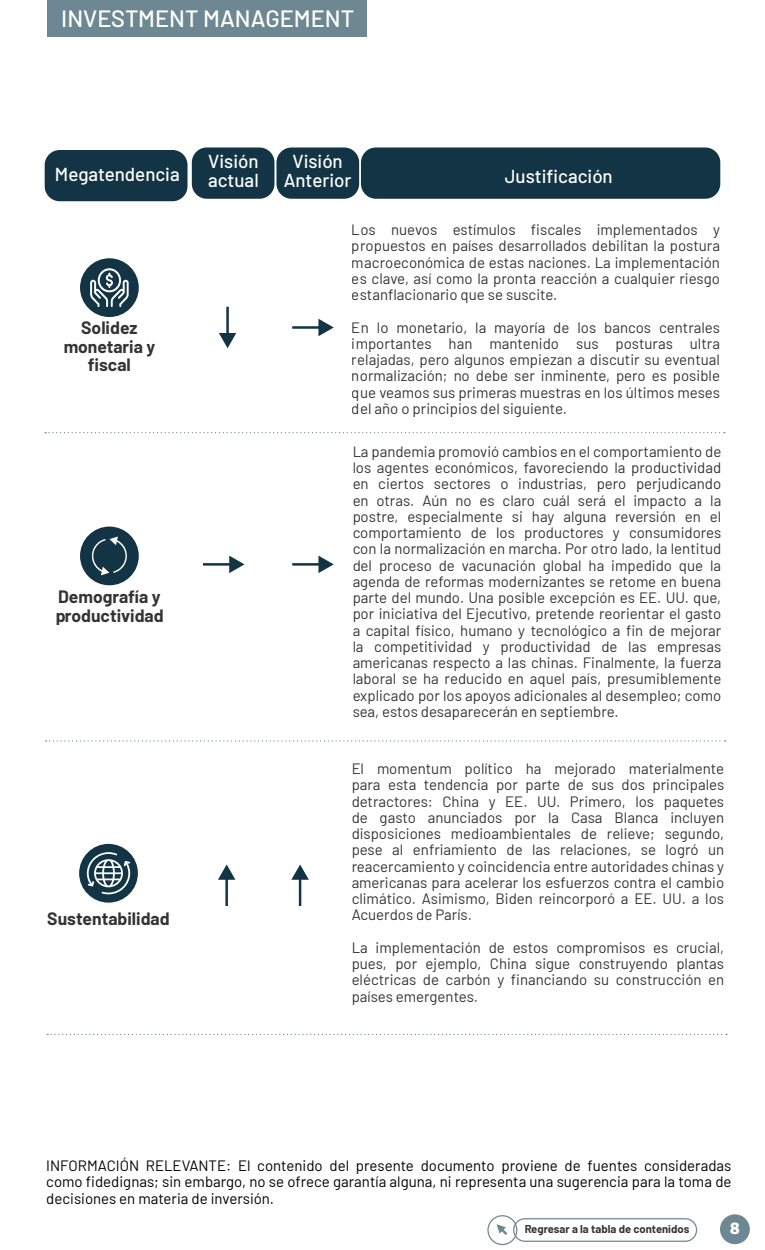
<style>
.page{position:relative;width:765px;height:1250px;background:#fff}
.page>*{position:absolute;margin:0;border:0;box-sizing:border-box;transform-origin:0 0}
.t1{font:500 23.62px "Barlow";color:#fff}
.t2{font:500 18.75px/18.8px "Barlow";color:#fff}
.t3{font:700 17.5px/18.8px "Barlow";color:#000;text-align:center}
.t4{font:800 17.5px "FS Joey";color:#fff}
.TEXTO{font:15px/16.2px "Barlow";color:#000;text-align:justify}
.t5{font:700 11.25px "Barlow";color:#000}
</style>
<div class="page">
<div style="left:45px;top:150px;width:143px;height:51px;background:#133445;border-radius:15px"></div>
<div style="left:192px;top:148px;width:82px;height:51px;background:#133445;border-radius:15px"></div>
<div style="left:361px;top:148px;width:359px;height:51px;background:#133445;border-radius:15px"></div>
<div style="left:277px;top:148px;width:82px;height:51px;background:#133445;border-radius:15px"></div>
<div style="left:79px;top:844px;width:59px;height:59px;background:#133445;border-radius:50%"></div>
<svg style="left:87px;top:852px;width:43px;height:42px"></svg>
<svg style="left:46px;top:740px;width:679px;height:2px"></svg>
<svg style="left:47px;top:1034px;width:680px;height:1px"></svg>
<div style="left:80px;top:258px;width:59px;height:59px;background:#133445;border-radius:50%"></div>
<svg style="left:90px;top:268px;width:39px;height:39px"></svg>
<svg style="left:45px;top:432px;width:680px;height:1px"></svg>
<div style="left:80px;top:527px;width:59px;height:58px;background:#133445;border-radius:50%"></div>
<svg style="left:92px;top:537px;width:35px;height:38px"></svg>
<hr style="left:226px;top:307px;width:3px;height:30px;background:#133445">
<svg style="left:219px;top:333px;width:17px;height:15px"></svg>
<hr style="left:225px;top:876px;width:3px;height:30px;background:#133445">
<svg style="left:218px;top:864px;width:17px;height:16px"></svg>
<hr style="left:299px;top:876px;width:2px;height:30px;background:#133445">
<svg style="left:291px;top:864px;width:18px;height:16px"></svg>
<hr style="left:292px;top:326px;width:30px;height:3px;background:#133445">
<svg style="left:318px;top:319px;width:16px;height:17px"></svg>
<hr style="left:292px;top:563px;width:30px;height:3px;background:#133445">
<svg style="left:318px;top:556px;width:16px;height:17px"></svg>
<hr style="left:203px;top:563px;width:30px;height:3px;background:#133445">
<svg style="left:229px;top:556px;width:16px;height:17px"></svg>
<div style="left:720px;top:1214px;width:30px;height:30px;background:#6e8893;border-radius:50%"></div>
<svg style="left:496px;top:1224px;width:12px;height:11px"></svg>
<div style="left:487px;top:1215px;width:30px;height:30px;border:1px solid #6f8795;border-radius:50%"></div>
<div style="left:48px;top:0;width:320px;height:37px;background:#6e8893"></div>
<div style="left:513px;top:1218px;width:184px;height:24px;border:1px solid #6f8795;border-radius:11px"></div>
<h1 class="t1" style="left:61px;top:1px;width:294px">INVESTMENT MANAGEMENT</h1>
<p class="t2" style="left:208px;top:151px;width:52px">Visión actual</p>
<p class="t2" style="left:292px;top:151px;width:52px">Visión</p>
<p class="t2" style="left:55px;top:164px;width:126px">Megatendencia</p>
<p class="t2" style="left:284px;top:169px;width:69px">Anterior</p>
<p class="t2" style="left:505px;top:165px;width:109px">Justificación</p>
<p class="t3" style="left:64px;top:317px;width:93px">Solidez monetaria y fiscal</p>
<p class="t3" style="left:55px;top:586px;width:110px;text-align:left">Demografía y productividad</p>
<p class="t3" style="left:47px;top:908px;width:124px">Sustentabilidad</p>
<p class="TEXTO" style="left:352px;top:220px;width:370px">Los nuevos estímulos fiscales implementados y propuestos en países desarrollados debilitan la postura macroeconómica de estas naciones. La implementación es clave, así como la pronta reacción a cualquier riesgo estanflacionario que se suscite.</p>
<p class="TEXTO" style="left:352px;top:318px;width:370px">En lo monetario, la mayoría de los bancos centrales importantes han mantenido sus posturas ultra relajadas, pero algunos empiezan a discutir su eventual normalización; no debe ser inminente, pero es posible que veamos sus primeras muestras en los últimos meses del año o principios del siguiente.</p>
<p class="TEXTO" style="left:352px;top:442px;width:370px">La pandemia promovió cambios en el comportamiento de los agentes económicos, favoreciendo la productividad en ciertos sectores o industrias, pero perjudicando en otras. Aún no es claro cuál será el impacto a la postre, especialmente si hay alguna reversión en el comportamiento de los productores y consumidores con la normalización en marcha. Por otro lado, la lentitud del proceso de vacunación global ha impedido que la agenda de reformas modernizantes se retome en buena parte del mundo. Una posible excepción es EE. UU. que, por iniciativa del Ejecutivo, pretende reorientar el gasto a capital físico, humano y tecnológico a fin de mejorar la competitividad y productividad de las empresas americanas respecto a las chinas. Finalmente, la fuerza laboral se ha reducido en aquel país, presumiblemente explicado por los apoyos adicionales al desempleo; como sea, estos desaparecerán en septiembre.</p>
<p class="TEXTO" style="left:352px;top:759px;width:374px">El momentum político ha mejorado materialmente para esta tendencia por parte de sus dos principales detractores: China y EE. UU. Primero, los paquetes de gasto anunciados por la Casa Blanca incluyen disposiciones medioambientales de relieve; segundo, pese al enfriamiento de las relaciones, se logró un reacercamiento y coincidencia entre autoridades chinas y americanas para acelerar los esfuerzos contra el cambio climático. Asimismo, Biden reincorporó a EE. UU. a los Acuerdos de París.</p>
<p class="TEXTO" style="left:352px;top:938px;width:374px">La implementación de estos compromisos es crucial, pues, por ejemplo, China sigue construyendo plantas eléctricas de carbón y financiando su construcción en países emergentes.</p>
<p class="TEXTO" style="left:46px;top:1156px;width:687px">INFORMACIÓN RELEVANTE: El contenido del presente documento proviene de fuentes consideradas como fidedignas; sin embargo, no se ofrece garantía alguna, ni representa una sugerencia para la toma de decisiones en materia de inversión.</p>
<p class="t5" style="left:524px;top:1221px;width:167px">Regresar a la tabla de contenidos</p>
<p class="t4" style="left:730px;top:1214px;width:12px">8</p>
</div>
